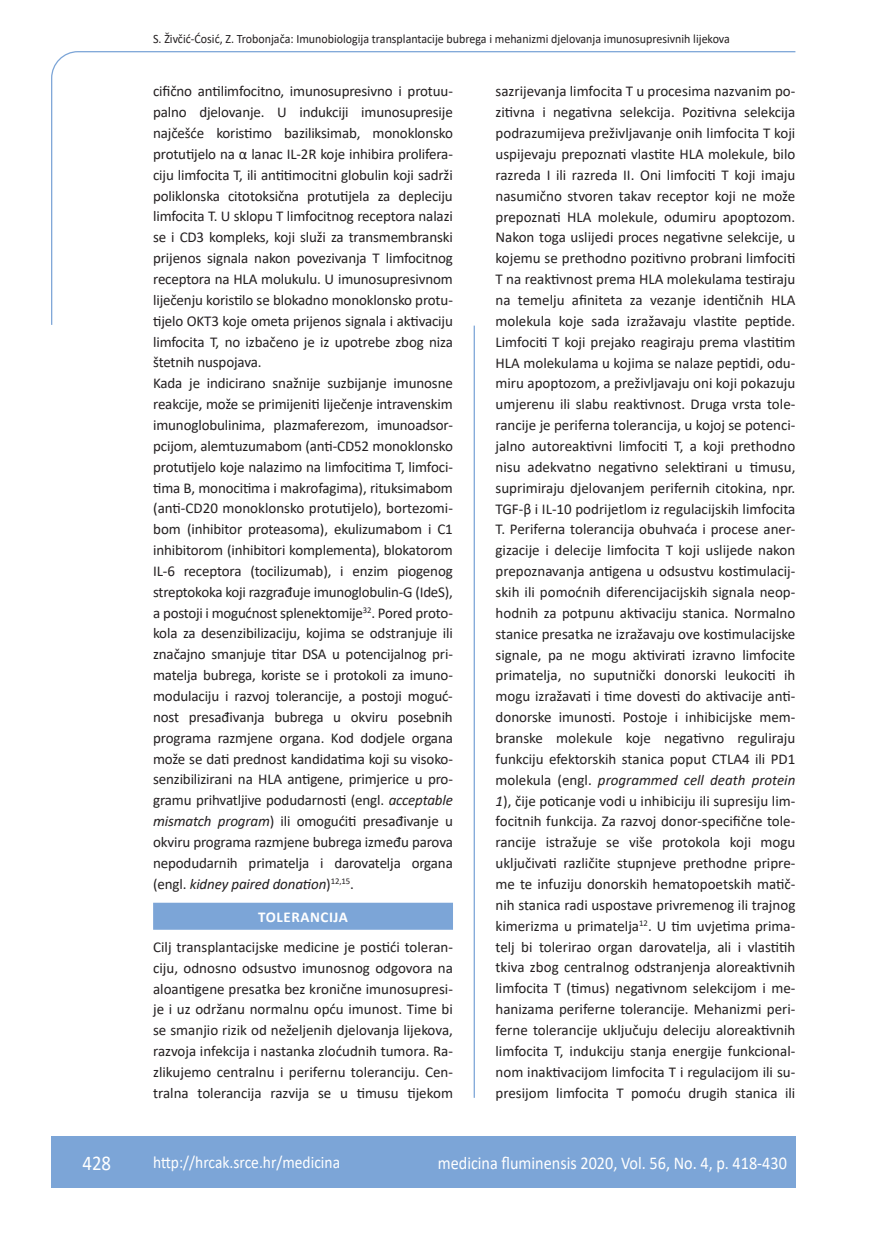
<style>
.page{position:relative;width:872px;height:1234px;background:#fff}
.page>*{position:absolute;margin:0;border:0;box-sizing:border-box;transform-origin:0 0}
.t1{font:21px "Calibri";color:#fff;scale:.9 1}
.t2{font:18px "Calibri";color:#fff;scale:.9 1}
.t3{font:17.25px "Calibri";color:#fff;scale:.9 1}
.osnovni_tekst{font:15px/20.9px "Calibri";letter-spacing:-.01em;color:#231f20;text-align:justify}
.naslov_ruler{font:700 15px "Calibri";letter-spacing:.04em;color:#fff}
.glava{font:12.75px "Calibri";color:#231f20;scale:.94 1}
.s1{font-style:italic}
</style>
<div class="page">
<svg style="left:51px;top:51px;width:745px;height:274px"></svg>
<hr style="left:473px;top:325px;width:2px;height:772px;background:#7ca5d7">
<div style="left:51px;top:1135px;width:744px;height:51px;background:#7ca5d7"></div>
<div style="left:153px;top:902px;width:300px;height:27px;background:#7ca5d7"></div>
<p class="glava" style="left:153px;top:29px;width:615px">S. Živčić-Ćosić, Z. Trobonjača: Imunobiologija transplantacije bubrega i mehanizmi djelovanja imunosupresivnih lijekova</p>
<p class="osnovni_tekst" style="left:153px;top:81px;width:301px">cifično antilimfocitno, imunosupresivno i protuu&shy;palno djelovanje. U indukciji imunosupresije najčešće koristimo baziliksimab, monoklonsko protutijelo na α lanac IL-2R koje inhibira prolifera&shy;ciju limfocita T, ili antitimocitni globulin koji sadrži poliklonska citotoksična protutijela za depleciju limfocita T. U sklopu T limfocitnog receptora nalazi se i CD3 kompleks, koji služi za transmembranski prijenos signala nakon povezivanja T limfocitnog receptora na HLA molukulu. U imunosupresivnom liječenju koristilo se blokadno monoklonsko protu&shy;tijelo OKT3 koje ometa prijenos signala i aktivaciju limfocita T, no izbačeno je iz upotrebe zbog niza štetnih nuspojava.</p>
<p class="osnovni_tekst" style="left:153px;top:372px;width:301px">Kada je indicirano snažnije suzbijanje imunosne reakcije, može se primijeniti liječenje intravenskim imunoglobulinima, plazmaferezom, imunoadsor&shy;pcijom, alemtuzumabom (anti-CD52 monoklonsko protutijelo koje nalazimo na limfocitima T, limfoci&shy;tima B, monocitima i makrofagima), rituksimabom (anti-CD20 monoklonsko protutijelo), bortezomi&shy;bom (inhibitor proteasoma), ekulizumabom i C1 inhibitorom (inhibitori komplementa), blokatorom IL-6 receptora (tocilizumab), i enzim piogenog streptokoka koji razgrađuje imunoglobulin-G (IdeS), a postoji i mogućnost splenektomije<sup>32</sup>. Pored proto&shy;kola za desenzibilizaciju, kojima se odstranjuje ili značajno smanjuje titar DSA u potencijalnog pri&shy;matelja bubrega, koriste se i protokoli za imuno&shy;modulaciju i razvoj tolerancije, a postoji moguć&shy;nost presađivanja bubrega u okviru posebnih programa razmjene organa. Kod dodjele organa može se dati prednost kandidatima koji su visoko&shy;senzibilizirani na HLA antigene, primjerice u pro&shy;gramu prihvatljive podudarnosti (engl. <span class="s1">acceptable mismatch program</span>) ili omogućiti presađivanje u okviru programa razmjene bubrega između parova nepodudarnih primatelja i darovatelja organa (engl. <span class="s1">kidney paired donation</span>)<sup>12,15</sup>.</p>
<p class="naslov_ruler" style="left:258px;top:905px;width:91px">TOLERANCIJA</p>
<p class="osnovni_tekst" style="left:153px;top:935px;width:301px">Cilj transplantacijske medicine je postići toleran&shy;ciju, odnosno odsustvo imunosnog odgovora na aloantigene presatka bez kronične imunosupresi&shy;je i uz održanu normalnu opću imunost. Time bi se smanjio rizik od neželjenih djelovanja lijekova, razvoja infekcija i nastanka zloćudnih tumora. Ra&shy;zlikujemo centralnu i perifernu toleranciju. Cen&shy;tralna tolerancija razvija se u timusu tijekom</p>
<p class="osnovni_tekst" style="left:495px;top:81px;width:301px">sazrijevanja limfocita T u procesima nazvanim po&shy;zitivna i negativna selekcija. Pozitivna selekcija podrazumijeva preživljavanje onih limfocita T koji uspijevaju prepoznati vlastite HLA molekule, bilo razreda I ili razreda II. Oni limfociti T koji imaju nasumično stvoren takav receptor koji ne može prepoznati HLA molekule, odumiru apoptozom.<br>Nakon toga uslijedi proces negativne selekcije, u kojemu se prethodno pozitivno probrani limfociti T na reaktivnost prema HLA molekulama testiraju na temelju afiniteta za vezanje identičnih HLA molekula koje sada izražavaju vlastite peptide.<br>Limfociti T koji prejako reagiraju prema vlastitim HLA molekulama u kojima se nalaze peptidi, odu&shy;miru apoptozom, a preživljavaju oni koji pokazuju umjerenu ili slabu reaktivnost. Druga vrsta tole&shy;rancije je periferna tolerancija, u kojoj se potenci&shy;jalno autoreaktivni limfociti T, a koji prethodno nisu adekvatno negativno selektirani u timusu, suprimiraju djelovanjem perifernih citokina, npr.<br>TGF-β i IL-10 podrijetlom iz regulacijskih limfocita T. Periferna tolerancija obuhvaća i procese aner&shy;gizacije i delecije limfocita T koji uslijede nakon prepoznavanja antigena u odsustvu kostimulacij&shy;skih ili pomoćnih diferencijacijskih signala neop&shy;hodnih za potpunu aktivaciju stanica. Normalno stanice presatka ne izražavaju ove kostimulacijske signale, pa ne mogu aktivirati izravno limfocite primatelja, no suputnički donorski leukociti ih mogu izražavati i time dovesti do aktivacije anti&shy;donorske imunosti. Postoje i inhibicijske mem&shy;branske molekule koje negativno reguliraju funkciju efektorskih stanica poput CTLA4 ili PD1 molekula (engl. <span class="s1">programmed cell death protein 1</span>), čije poticanje vodi u inhibiciju ili supresiju lim&shy;focitnih funkcija. Za razvoj donor-specifične tole&shy;rancije istražuje se više protokola koji mogu uključivati različite stupnjeve prethodne pripre&shy;me te infuziju donorskih hematopoetskih matič&shy;nih stanica radi uspostave privremenog ili trajnog kimerizma u primatelja<sup>12</sup>. U tim uvjetima prima&shy;telj bi tolerirao organ darovatelja, ali i vlastitih tkiva zbog centralnog odstranjenja aloreaktivnih limfocita T (timus) negativnom selekcijom i me&shy;hanizama periferne tolerancije. Mehanizmi peri&shy;ferne tolerancije uključuju deleciju aloreaktivnih limfocita T, indukciju stanja energije funkcional&shy;nom inaktivacijom limfocita T i regulacijom ili su&shy;presijom limfocita T pomoću drugih stanica ili</p>
<p class="t1" style="left:82px;top:1147px;width:33px">428</p>
<p class="t3" style="left:153px;top:1149px;width:209px">http://hrcak.srce.hr/medicina</p>
<p class="t2" style="left:438px;top:1149px;width:389px">medicina fluminensis 2020, Vol. 56, No. 4, p. 418-430</p>
</div>
